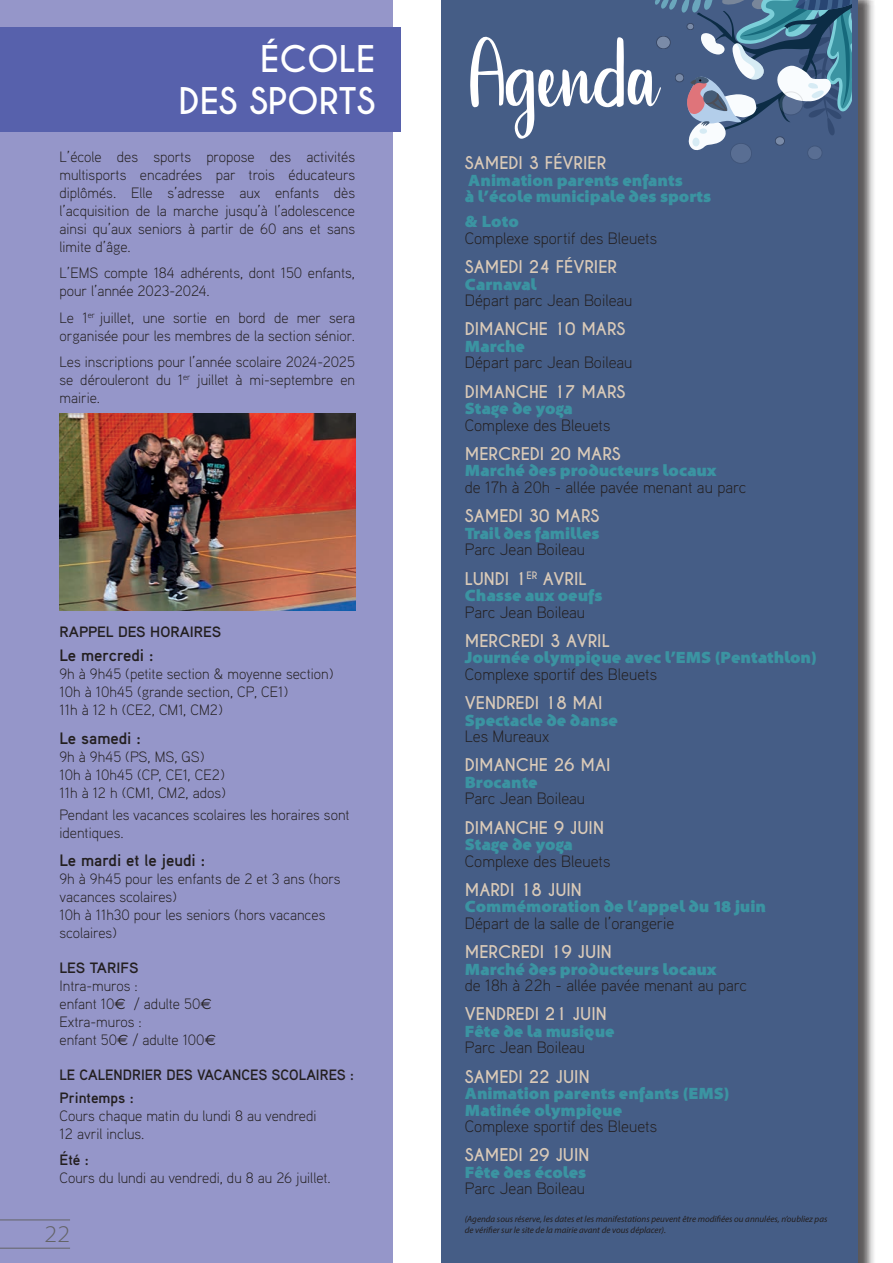
<style>
.page{position:relative;width:893px;height:1263px;background:#fff}
.page>*{position:absolute;margin:0;border:0;box-sizing:border-box;transform-origin:0 0}
.t1{font:78px "Heartland";color:#fff}
.Aux_bold_-_11_pt{font:700 34.5px "Caviar Dreams";color:#fff}
.t2{font:24px "Santana";color:#636366}
.t3{font:900 16.5px/16.5px "Santana";color:#3b94a2}
.t4{font:300 16.5px "Aaux Pro";color:#231f20}
.t5{font:700 16.5px "Caviar Dreams";color:#dacab8}
.Aux_bold_-_11_pt-2{font:700 16.5px "Aaux Pro";color:#231f20}
.Corps_de_texte{font:300 15px/18px "Aaux Pro";color:#231f20}
.Corps_de_texte-2{font:700 15px "Aaux Pro";color:#231f20}
.Corps_de_texte-3{font:700 15px "Aaux Pro";color:#231f20;scale:.95 1}
.t6{font:italic 9px/10.8px "Myriad Variable Concept";color:#231f20}
.s1{font-family:"Euro Sans";font-weight:400}
</style>
<div class="page">
<div style="left:443px;top:0;width:433px;height:1263px;background:#231f20;opacity:.75"></div>
<div style="left:441px;top:0;width:416px;height:1263px;background:#455d86"></div>
<svg style="left:655px;top:0;width:197px;height:151px"></svg>
<div style="left:656px;top:36px;width:14px;height:13px;background:#7a8ba8;border-radius:50%"></div>
<div style="left:656px;top:36px;width:14px;height:13px;border:1px solid #18151a;border-radius:50%"></div>
<div style="left:687px;top:23px;width:7px;height:7px;background:#7a8ba8;border-radius:50%"></div>
<div style="left:687px;top:23px;width:7px;height:7px;border:1px solid #18151a;border-radius:50%"></div>
<div style="left:775px;top:137px;width:9px;height:8px;background:#7a8ba8;border-radius:50%"></div>
<div style="left:775px;top:137px;width:10px;height:8px;border:1px solid #18151a;border-radius:50%"></div>
<svg style="left:779px;top:92px;width:24px;height:23px"></svg>
<div style="left:779px;top:92px;width:24px;height:23px;border:1px solid #18151a;border-radius:50%"></div>
<div style="left:730px;top:143px;width:22px;height:20px;background:#596e93;border-radius:50%"></div>
<div style="left:730px;top:143px;width:22px;height:21px;border:1px solid #18151a;border-radius:50%"></div>
<div style="left:808px;top:146px;width:14px;height:14px;background:#596e93;border-radius:50%"></div>
<div style="left:807px;top:146px;width:15px;height:14px;border:1px solid #18151a;border-radius:50%"></div>
<div style="left:675px;top:74px;width:9px;height:8px;background:#7a8ba8;border-radius:50%"></div>
<div style="left:675px;top:74px;width:9px;height:8px;border:1px solid #18151a;border-radius:50%"></div>
<div style="left:0;top:0;width:393px;height:1263px;background:#9596c9"></div>
<div style="left:0;top:27px;width:401px;height:105px;background:#5761ac"></div>
<img style="left:60px;top:413px;width:295px;height:197px">
<hr style="left:0;top:1219px;width:70px;height:1px;background:#636366">
<hr style="left:0;top:1248px;width:70px;height:1px;background:#636366">
<p class="Aux_bold_-_11_pt" style="left:260px;top:38px;width:116px">ÉCOLE</p>
<p class="Aux_bold_-_11_pt" style="left:179px;top:80px;width:198px">DES SPORTS</p>
<p class="Corps_de_texte" style="left:60px;top:147px;width:297px;text-align:justify">L’école des sports propose des activités multisports encadrées par trois éducateurs diplômés. Elle s’adresse aux enfants dès l’acquisition de la marche jusqu’à l’adolescence ainsi qu’aux seniors à partir de 60 ans et sans limite d’âge.</p>
<p class="Corps_de_texte" style="left:60px;top:264px;width:297px">L’EMS compte 184 adhérents, dont 150 enfants, pour l’année 2023-2024.</p>
<p class="Corps_de_texte" style="left:60px;top:308px;width:297px">Le 1<sup>er</sup> juillet, une sortie en bord de mer sera organisée pour les membres de la section sénior.</p>
<p class="Corps_de_texte" style="left:60px;top:353px;width:297px;text-align:justify">Les inscriptions pour l’année scolaire 2024-2025 se dérouleront du 1<sup>er</sup> juillet à mi-septembre en mairie.</p>
<p class="Corps_de_texte-2" style="left:60px;top:622px;width:163px">RAPPEL DES HORAIRES</p>
<p class="Aux_bold_-_11_pt-2" style="left:60px;top:645px;width:95px">Le mercredi :</p>
<p class="Corps_de_texte" style="left:60px;top:665px;width:275px">9h à 9h45 (petite section &amp; moyenne section)<br>10h à 10h45 (grande section, CP, CE1)<br>11h à 12 h (CE2, CM1, CM2)</p>
<p class="Aux_bold_-_11_pt-2" style="left:60px;top:727px;width:83px">Le samedi :</p>
<p class="Corps_de_texte" style="left:60px;top:747px;width:168px">9h à 9h45 (PS, MS, GS)<br>10h à 10h45 (CP, CE1, CE2)<br>11h à 12 h (CM1, CM2, ados)</p>
<p class="Corps_de_texte" style="left:60px;top:805px;width:292px">Pendant les vacances scolaires les horaires sont identiques.</p>
<p class="Aux_bold_-_11_pt-2" style="left:60px;top:850px;width:147px">Le mardi et le jeudi :</p>
<p class="Corps_de_texte" style="left:60px;top:869px;width:282px">9h à 9h45 pour les enfants de 2 et 3 ans (hors vacances scolaires)<br>10h à 11h30 pour les seniors (hors vacances scolaires)</p>
<p class="Corps_de_texte-2" style="left:60px;top:958px;width:80px">LES TARIFS</p>
<p class="Corps_de_texte" style="left:60px;top:976px;width:80px">Intra-muros :</p>
<p class="Corps_de_texte" style="left:60px;top:994px;width:154px">enfant 10<span class="s1">E</span> / adulte 50<span class="s1">E</span></p>
<p class="Corps_de_texte" style="left:60px;top:1012px;width:84px">Extra-muros :</p>
<p class="Corps_de_texte" style="left:60px;top:1030px;width:158px">enfant 50<span class="s1">E</span> / adulte 100<span class="s1">E</span></p>
<p class="Corps_de_texte-3" style="left:60px;top:1065px;width:311px">LE CALENDRIER DES VACANCES SCOLAIRES :</p>
<p class="Corps_de_texte-2" style="left:60px;top:1088px;width:76px">Printemps :</p>
<p class="Corps_de_texte" style="left:60px;top:1106px;width:258px">Cours chaque matin du lundi 8 au vendredi<br>12 avril inclus.</p>
<p class="Corps_de_texte-2" style="left:60px;top:1150px;width:31px">Été :</p>
<p class="Corps_de_texte" style="left:60px;top:1168px;width:273px">Cours du lundi au vendredi, du 8 au 26 juillet.</p>
<p class="t2" style="left:45px;top:1222px;width:27px">22</p>
<p class="t1" style="left:469px;top:34px;width:190px">Agenda</p>
<p class="t5" style="left:465px;top:153px;width:143px">SAMEDI 3 FÉVRIER</p>
<p class="t3" style="left:465px;top:173px;width:248px">Animation parents enfants<br>à l’école municipale des sports</p>
<p class="t3" style="left:465px;top:214px;width:55px">&amp; Loto</p>
<p class="t4" style="left:465px;top:228px;width:194px">Complexe sportif des Bleuets</p>
<p class="t5" style="left:465px;top:257px;width:154px">SAMEDI 24 FÉVRIER</p>
<p class="t3" style="left:465px;top:277px;width:73px">Carnaval</p>
<p class="t4" style="left:465px;top:290px;width:169px">Départ parc Jean Boileau</p>
<p class="t5" style="left:465px;top:319px;width:162px">DIMANCHE 10 MARS</p>
<p class="t3" style="left:465px;top:339px;width:62px">Marche</p>
<p class="t4" style="left:465px;top:352px;width:169px">Départ parc Jean Boileau</p>
<p class="t5" style="left:465px;top:381px;width:162px">DIMANCHE 17 MARS</p>
<p class="t3" style="left:465px;top:401px;width:109px">Stage de yoga</p>
<p class="t4" style="left:465px;top:415px;width:147px">Complexe des Bleuets</p>
<p class="t5" style="left:465px;top:444px;width:157px">MERCREDI 20 MARS</p>
<p class="t3" style="left:465px;top:463px;width:253px">Marché des producteurs locaux</p>
<p class="t4" style="left:465px;top:477px;width:283px">de 17h à 20h - allée pavée menant au parc</p>
<p class="t5" style="left:465px;top:506px;width:136px">SAMEDI 30 MARS</p>
<p class="t3" style="left:465px;top:526px;width:136px">Trail des familles</p>
<p class="t4" style="left:465px;top:539px;width:122px">Parc Jean Boileau</p>
<p class="t5" style="left:465px;top:568px;width:123px">LUNDI 1<sup>ER</sup> AVRIL</p>
<p class="t3" style="left:465px;top:588px;width:139px">Chasse aux oeufs</p>
<p class="t4" style="left:465px;top:601px;width:122px">Parc Jean Boileau</p>
<p class="t5" style="left:465px;top:631px;width:147px">MERCREDI 3 AVRIL</p>
<p class="t3" style="left:465px;top:650px;width:353px">Journée olympique avec l’EMS (Pentathlon)</p>
<p class="t4" style="left:465px;top:664px;width:194px">Complexe sportif des Bleuets</p>
<p class="t5" style="left:465px;top:693px;width:139px">VENDREDI 18 MAI</p>
<p class="t3" style="left:465px;top:712px;width:155px">Spectacle de danse</p>
<p class="t4" style="left:465px;top:726px;width:86px">Les Mureaux</p>
<p class="t5" style="left:465px;top:755px;width:147px">DIMANCHE 26 MAI</p>
<p class="t3" style="left:465px;top:775px;width:74px">Brocante</p>
<p class="t4" style="left:465px;top:788px;width:122px">Parc Jean Boileau</p>
<p class="t5" style="left:465px;top:817px;width:141px">DIMANCHE 9 JUIN</p>
<p class="t3" style="left:465px;top:837px;width:109px">Stage de yoga</p>
<p class="t4" style="left:465px;top:850px;width:147px">Complexe des Bleuets</p>
<p class="t5" style="left:465px;top:880px;width:119px">MARDI 18 JUIN</p>
<p class="t3" style="left:465px;top:899px;width:303px">Commémoration de l’appel du 18 juin</p>
<p class="t4" style="left:465px;top:913px;width:211px">Départ de la salle de l’orangerie</p>
<p class="t5" style="left:465px;top:942px;width:148px">MERCREDI 19 JUIN</p>
<p class="t3" style="left:465px;top:961px;width:253px">Marché des producteurs locaux</p>
<p class="t4" style="left:465px;top:975px;width:284px">de 18h à 22h - allée pavée menant au parc</p>
<p class="t5" style="left:465px;top:1004px;width:143px">VENDREDI 21 JUIN</p>
<p class="t3" style="left:465px;top:1024px;width:151px">Fête de la musique</p>
<p class="t4" style="left:465px;top:1037px;width:122px">Parc Jean Boileau</p>
<p class="t5" style="left:465px;top:1066px;width:126px">SAMEDI 22 JUIN</p>
<p class="t3" style="left:465px;top:1086px;width:266px">Animation parents enfants (EMS)</p>
<p class="t3" style="left:465px;top:1102px;width:159px">Matinée olympique</p>
<p class="t4" style="left:465px;top:1116px;width:194px">Complexe sportif des Bleuets</p>
<p class="t5" style="left:465px;top:1145px;width:126px">SAMEDI 29 JUIN</p>
<p class="t3" style="left:465px;top:1165px;width:123px">Fête des écoles</p>
<p class="t4" style="left:465px;top:1178px;width:122px">Parc Jean Boileau</p>
<p class="t6" style="left:465px;top:1213px;width:364px">(Agenda sous réserve, les dates et les manifestations peuvent être modifiées ou annulées, n’oubliez pas de vérifier sur le site de la mairie avant de vous déplacer).</p>
</div>
